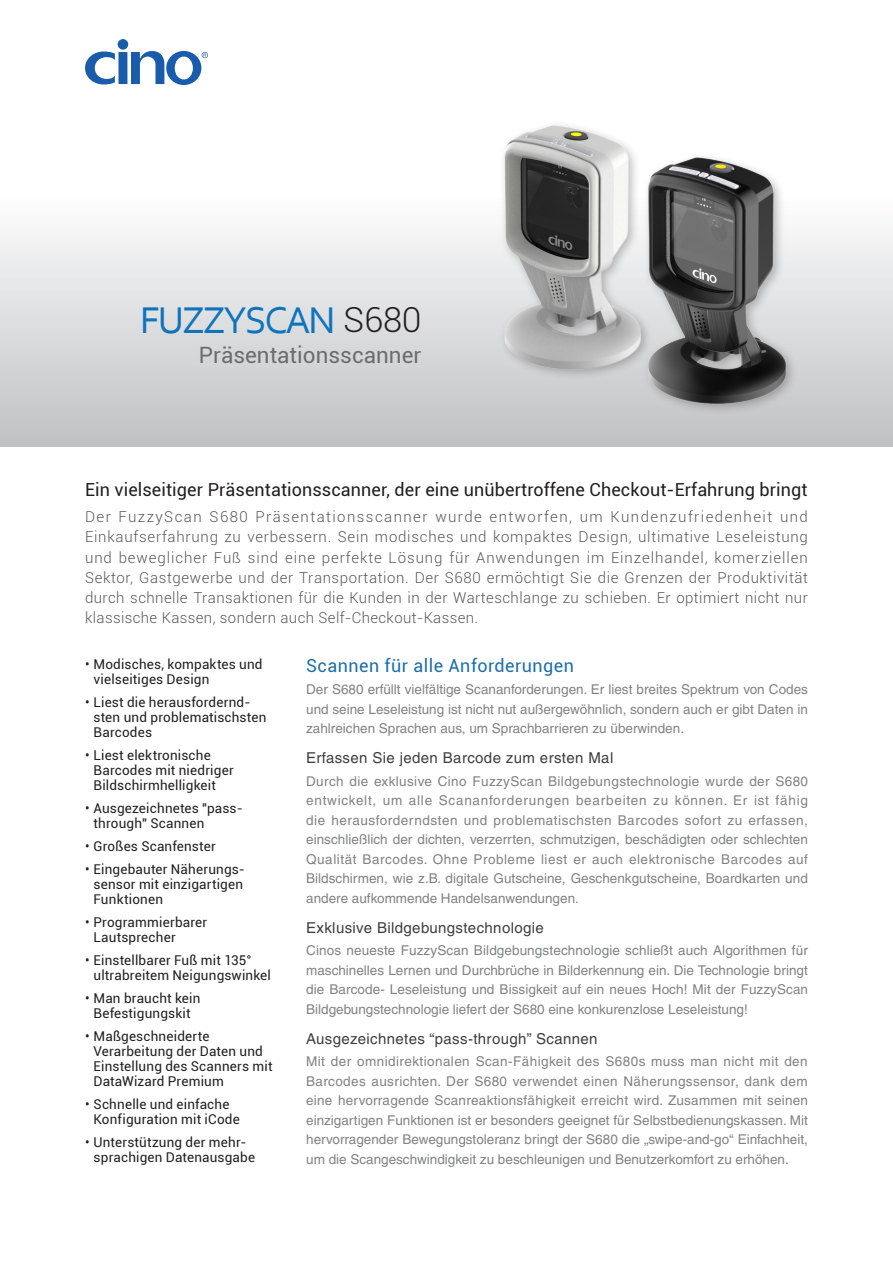
<style>
.page{position:relative;width:893px;height:1263px;background:#fff}
.page>*{position:absolute;margin:0;border:0;box-sizing:border-box;transform-origin:0 0}
.t1{font:39px "Corbel";letter-spacing:-.05em;color:#1074bc}
.t2{font:22.5px "Roboto";color:#6c6d70}
.內文_大標{font:18px "Roboto";letter-spacing:.005em;color:#231f20}
.內文大標-藍{font:18px "Roboto";letter-spacing:.025em;color:#1e6fa9}
.主標-內{font:300 15px/20.2px "Roboto";letter-spacing:.025em;color:#57585a;text-align:justify}
.內文中標{font:15px "Helvetica";letter-spacing:.025em;color:#3e3e3f}
.內文字{font:13.5px/19.5px "Helvetica";color:#808285;text-align:justify}
.t3{font:13.5px/15px "Roboto";letter-spacing:.01em;color:#231f20}
.s1{font-family:"Roboto";font-weight:300;font-size:34.5px;color:#231f20}
</style>
<div class="page">
<div style="left:0;top:0;width:893px;height:446px;background:linear-gradient(to bottom,#fff,#cbccce)"></div>
<svg style="left:85px;top:39px;width:123px;height:46px"></svg>
<img style="left:483px;top:102px;width:321px;height:321px">
<p class="t1" style="left:140px;top:296px;width:283px">FUZZYSCAN <span class="s1">S680</span></p>
<p class="t2" style="left:199px;top:339px;width:224px">Präsentationsscanner</p>
<p class="內文_大標" style="left:85px;top:477px;width:724px">Ein vielseitiger Präsentationsscanner, der eine unübertroffene Checkout-Erfahrung bringt</p>
<p class="主標-內" style="left:85px;top:506px;width:724px">Der FuzzyScan S680 Präsentationsscanner wurde entworfen, um Kundenzufriedenheit und Einkaufserfahrung zu verbessern. Sein modisches und kompaktes Design, ultimative Leseleistung und beweglicher Fuß sind eine perfekte Lösung für Anwendungen im Einzelhandel, komerziellen Sektor, Gastgewerbe und der Transportation. Der S680 ermöchtigt Sie die Grenzen der Produktivität durch schnelle Transaktionen für die Kunden in der Warteschlange zu schieben. Er optimiert nicht nur klassische Kassen, sondern auch Self-Checkout-Kassen.</p>
<p class="內文大標-藍" style="left:306px;top:653px;width:269px">Scannen für alle Anforderungen</p>
<p class="內文字" style="left:306px;top:680px;width:503px">Der S680 erfüllt vielfältige Scananforderungen. Er liest breites Spektrum von Codes und seine Leseleistung ist nicht nut außergewöhnlich, sondern auch er gibt Daten in zahlreichen Sprachen aus, um Sprachbarrieren zu überwinden.</p>
<p class="內文中標" style="left:306px;top:749px;width:309px">Erfassen Sie jeden Barcode zum ersten Mal</p>
<p class="內文字" style="left:306px;top:771px;width:503px">Durch die exklusive Cino FuzzyScan Bildgebungstechnologie wurde der S680 entwickelt, um alle Scananforderungen bearbeiten zu können. Er ist fähig die herausforderndsten und problematischsten Barcodes sofort zu erfassen, einschließlich der dichten, verzerrten, schmutzigen, beschädigten oder schlechten Qualität Barcodes. Ohne Probleme liest er auch elektronische Barcodes auf Bildschirmen, wie z.B. digitale Gutscheine, Geschenkgutscheine, Boardkarten und andere aufkommende Handelsanwendungen.</p>
<p class="內文中標" style="left:306px;top:919px;width:239px">Exklusive Bildgebungstechnologie</p>
<p class="內文字" style="left:306px;top:941px;width:503px">Cinos neueste FuzzyScan Bildgebungstechnologie schließt auch Algorithmen für maschinelles Lernen und Durchbrüche in Bilderkennung ein. Die Technologie bringt die Barcode- Leseleistung und Bissigkeit auf ein neues Hoch! Mit der FuzzyScan Bildgebungstechnologie liefert der S680 eine konkurenzlose Leseleistung!</p>
<p class="內文中標" style="left:306px;top:1029px;width:293px">Ausgezeichnetes “pass-through” Scannen</p>
<p class="內文字" style="left:306px;top:1052px;width:503px">Mit der omnidirektionalen Scan-Fähigkeit des S680s muss man nicht mit den Barcodes ausrichten. Der S680 verwendet einen Näherungssensor, dank dem eine hervorragende Scanreaktionsfähigkeit erreicht wird. Zusammen mit seinen einzigartigen Funktionen ist er besonders geeignet für Selbstbedienungskassen. Mit hervorragender Bewegungstoleranz bringt der S680 die „swipe-and-go“ Einfachheit, um die Scangeschwindigkeit zu beschleunigen und Benutzerkomfort zu erhöhen.</p>
<p class="t3" style="left:94px;top:656px;width:171px;text-indent:-9px">• Modisches, kompaktes und vielseitiges Design</p>
<p class="t3" style="left:94px;top:694px;width:174px;text-indent:-9px">• Liest die herausfordernd&shy;sten und problematischsten<br>Barcodes</p>
<p class="t3" style="left:94px;top:747px;width:142px;text-indent:-9px">• Liest elektronische<br>Barcodes mit niedriger<br>Bildschirmhelligkeit</p>
<p class="t3" style="left:94px;top:800px;width:151px;text-indent:-9px">• Ausgezeichnetes "pass&shy;through" Scannen</p>
<p class="t3" style="left:85px;top:838px;width:132px">• Großes Scanfenster</p>
<p class="t3" style="left:94px;top:861px;width:153px;text-indent:-9px">• Eingebauter Näherungs&shy;sensor mit einzigartigen<br>Funktionen</p>
<p class="t3" style="left:94px;top:914px;width:115px;text-indent:-9px">• Programmierbarer<br>Lautsprecher</p>
<p class="t3" style="left:94px;top:952px;width:179px;text-indent:-9px">• Einstellbarer Fuß mit 135° ultrabreitem Neigungswinkel</p>
<p class="t3" style="left:85px;top:990px;width:117px;text-align:center">• Man braucht kein<br>Befestigungskit</p>
<p class="t3" style="left:94px;top:1028px;width:180px;text-indent:-9px">• Maßgeschneiderte<br>Verarbeitung der Daten und<br>Einstellung des Scanners mit<br>DataWizard Premium</p>
<p class="t3" style="left:94px;top:1096px;width:148px;text-indent:-9px">• Schnelle und einfache<br>Konfiguration mit iCode</p>
<p class="t3" style="left:94px;top:1135px;width:163px;text-indent:-9px">• Unterstützung der mehr&shy;sprachigen Datenausgabe</p>
</div>
